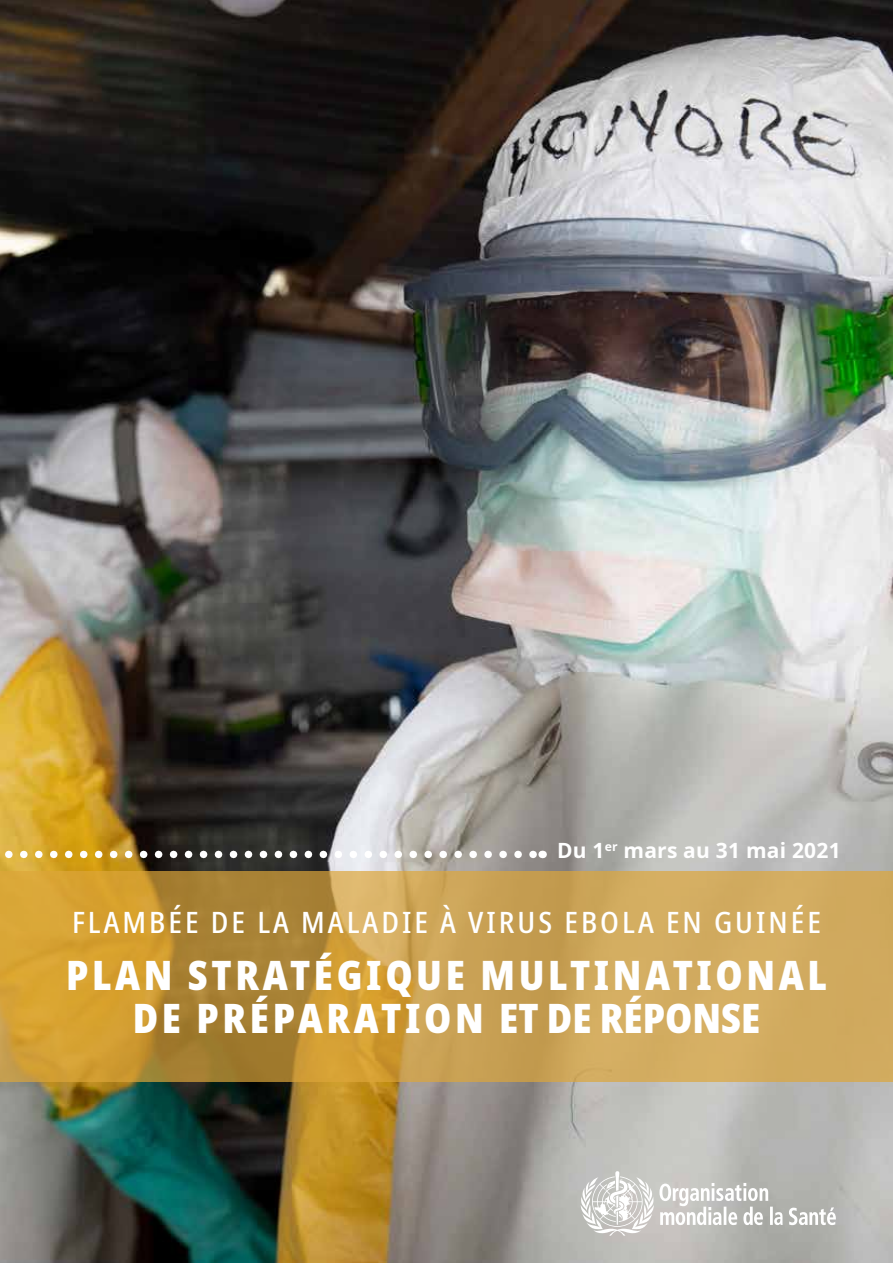
<style>
.page{position:relative;width:893px;height:1263px;background:#fff}
.page>*{position:absolute;margin:0;border:0;box-sizing:border-box;transform-origin:0 0}
.t1{font:900 condensed 40.5px/43.5px "Noto Sans";letter-spacing:.09em;color:#fff;text-align:center}
.t2{font:500 condensed 30px "Noto Sans";letter-spacing:.1em;color:#fff}
.t3{font:700 21px "Noto Sans";letter-spacing:.01em;color:#fff}
</style>
<div class="page">
<img style="left:0;top:0;width:893px;height:1263px">
<svg style="left:0;top:871px;width:893px;height:211px;background:#c99e49"></svg>
<svg style="left:0;top:851px;width:535px;height:7px"></svg>
<svg style="left:581px;top:1171px;width:255px;height:65px"></svg>
<p class="t3" style="left:557px;top:836px;width:285px">Du 1<sup>er</sup> mars au 31 mai 2021</p>
<p class="t2" style="left:72px;top:901px;width:750px">FLAMBÉE DE LA MALADIE À VIRUS EBOLA EN GUINÉE</p>
<p class="t1" style="left:66px;top:953px;width:762px">PLAN STRATÉGIQUE MULTINATIONAL<br>DE PRÉPARATION ET DE RÉPONSE</p>
</div>
